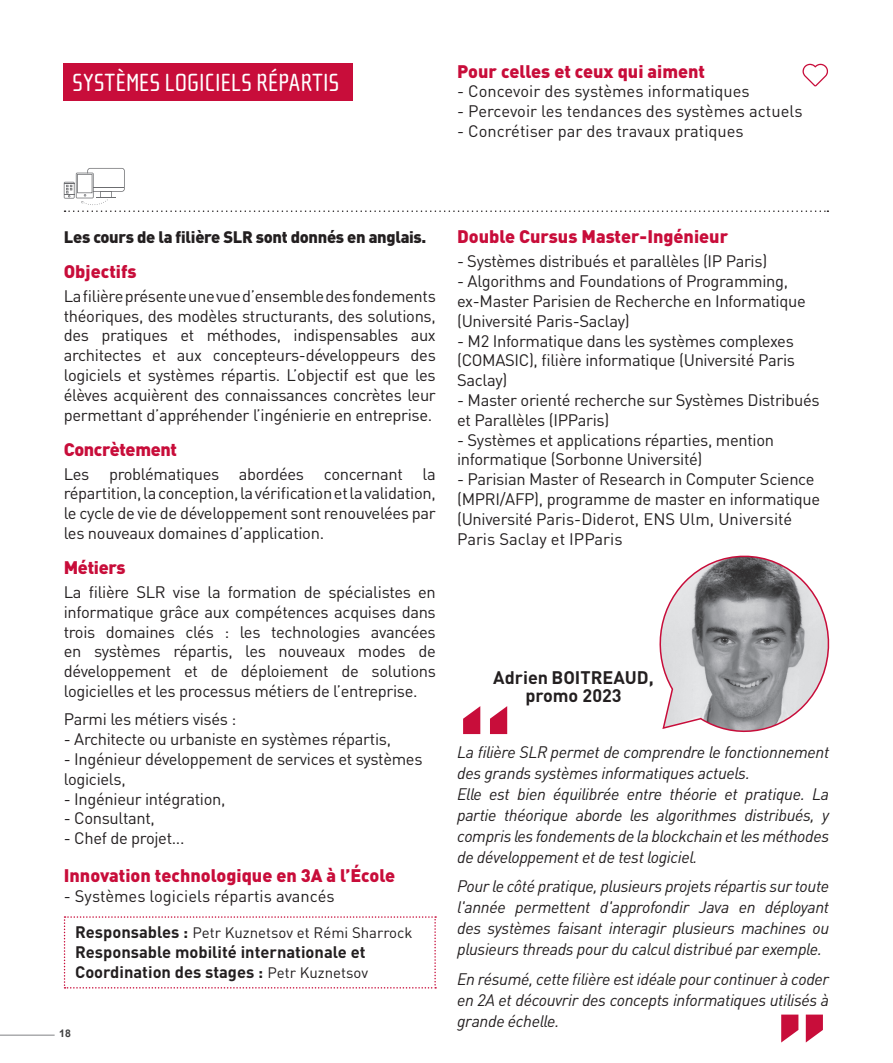
<style>
.page{position:relative;width:893px;height:1063px;background:#fff}
.page>*{position:absolute;margin:0;border:0;box-sizing:border-box;transform-origin:0 0}
.t1{font:900 105px "DINOT";color:#c80d3a}
.t2{font:25.5px "Cholla Sans";letter-spacing:-.005em;color:#fff}
.titre_cours_Eurecom{font:900 18px "DINOT";color:#c80d3a}
.titre_cours_Eurecom-2{font:700 18px "DINOT";color:#231f20}
.titre_cours_Eurecom-3{font:900 18px "DINOT";letter-spacing:-.02em;color:#c80d3a}
.titre_cours_Eurecom-4{font:16.5px/19.8px "DINOT";letter-spacing:-.02em;color:#231f20}
.titre_cours_Eurecom-5{font:italic 16.5px/21px "DINOT";letter-spacing:-.02em;color:#231f20;text-align:justify}
.titre_cours_Eurecom-6{font:16.5px "DINOT";color:#231f20}
.t3{font:700 16.5px "DINOT";color:#231f20}
.t4{font:900 16.5px "DINOT";letter-spacing:-.02em;color:#231f20}
.t5{font:15px "DINOT";color:#231f20}
.t6{font:700 10.5px "Arial";color:#3e3e3f}
.s1{font-weight:700;font-size:16.5px}
.s2{font-weight:400;font-size:15px}
</style>
<div class="page">
<hr style="left:0;top:1035px;width:55px;height:1px;background:#808285">
<div style="left:64px;top:64px;width:289px;height:37px;background:#c80d3a"></div>
<svg style="left:659px;top:555px;width:171px;height:178px"></svg>
<svg style="left:64px;top:916px;width:372px;height:73px"></svg>
<svg style="left:64px;top:168px;width:764px;height:44px"></svg>
<svg style="left:802px;top:64px;width:26px;height:23px"></svg>
<p class="t2" style="left:72px;top:69px;width:269px">SYSTÈMES LOGICIELS RÉPARTIS</p>
<p class="titre_cours_Eurecom" style="left:457px;top:59px;width:249px">Pour celles et ceux qui aiment</p>
<p class="titre_cours_Eurecom-6" style="left:457px;top:80px;width:294px">- Concevoir des systèmes informatiques</p>
<p class="titre_cours_Eurecom-6" style="left:457px;top:100px;width:347px">- Percevoir les tendances des systèmes actuels</p>
<p class="titre_cours_Eurecom-6" style="left:457px;top:120px;width:288px">- Concrétiser par des travaux pratiques</p>
<p class="t4" style="left:64px;top:226px;width:364px">Les cours de la filière SLR sont donnés en anglais.</p>
<p class="titre_cours_Eurecom" style="left:64px;top:259px;width:74px">Objectifs</p>
<p class="titre_cours_Eurecom-4" style="left:64px;top:285px;width:374px;text-align:justify">La filière présente une vue d’ensemble des fondements théoriques, des modèles structurants, des solutions, des pratiques et méthodes, indispensables aux architectes et aux concepteurs-développeurs des logiciels et systèmes répartis. L’objectif est que les élèves acquièrent des connaissances concrètes leur permettant d’appréhender l’ingénierie en entreprise.</p>
<p class="titre_cours_Eurecom-3" style="left:64px;top:437px;width:115px">Concrètement</p>
<p class="titre_cours_Eurecom-4" style="left:64px;top:463px;width:374px;text-align:justify">Les problématiques abordées concernant la répartition, la conception, la vérification et la validation, le cycle de vie de développement sont renouvelées par les nouveaux domaines d’application.</p>
<p class="titre_cours_Eurecom-3" style="left:64px;top:555px;width:63px">Métiers</p>
<p class="titre_cours_Eurecom-4" style="left:64px;top:582px;width:374px;text-align:justify">La filière SLR vise la formation de spécialistes en informatique grâce aux compétences acquises dans trois domaines clés : les technologies avancées en systèmes répartis, les nouveaux modes de développement et de déploiement de solutions logicielles et les processus métiers de l’entreprise.</p>
<p class="titre_cours_Eurecom-4" style="left:64px;top:709px;width:174px">Parmi les métiers visés :</p>
<p class="titre_cours_Eurecom-4" style="left:64px;top:729px;width:329px">- Architecte ou urbaniste en systèmes répartis,</p>
<p class="titre_cours_Eurecom-4" style="left:64px;top:748px;width:360px">- Ingénieur développement de services et systèmes logiciels,</p>
<p class="titre_cours_Eurecom-4" style="left:64px;top:788px;width:163px">- Ingénieur intégration,</p>
<p class="titre_cours_Eurecom-4" style="left:64px;top:808px;width:93px">- Consultant,</p>
<p class="titre_cours_Eurecom-4" style="left:64px;top:828px;width:122px">- Chef de projet...</p>
<p class="titre_cours_Eurecom" style="left:64px;top:863px;width:333px">Innovation technologique en 3A à l’École</p>
<p class="titre_cours_Eurecom-6" style="left:64px;top:885px;width:272px">- Systèmes logiciels répartis avancés</p>
<p class="t5" style="left:75px;top:923px;width:339px"><span class="s1">Responsables :</span> Petr Kuznetsov et Rémi Sharrock</p>
<p class="t3" style="left:75px;top:941px;width:292px">Responsable mobilité internationale et</p>
<p class="t3" style="left:75px;top:961px;width:295px">Coordination des stages : <span class="s2">Petr Kuznetsov</span></p>
<p class="t6" style="left:59px;top:1026px;width:13px">18</p>
<p class="titre_cours_Eurecom" style="left:457px;top:225px;width:273px">Double Cursus Master-Ingénieur</p>
<p class="titre_cours_Eurecom-4" style="left:457px;top:251px;width:312px">- Systèmes distribués et parallèles (IP Paris)</p>
<p class="titre_cours_Eurecom-4" style="left:457px;top:271px;width:350px">- Algorithms and Foundations of Programming, ex-Master Parisien de Recherche en Informatique (Université Paris-Saclay)</p>
<p class="titre_cours_Eurecom-4" style="left:457px;top:330px;width:339px;text-align:justify">- M2 Informatique dans les systèmes complexes (COMASIC), filière informatique (Université Paris Saclay)</p>
<p class="titre_cours_Eurecom-4" style="left:457px;top:389px;width:364px">- Master orienté recherche sur Systèmes Distribués et Parallèles (IPParis)</p>
<p class="titre_cours_Eurecom-4" style="left:457px;top:429px;width:318px">- Systèmes et applications réparties, mention informatique (Sorbonne Université)</p>
<p class="titre_cours_Eurecom-4" style="left:457px;top:469px;width:364px">- Parisian Master of Research in Computer Science (MPRI/AFP), programme de master en informatique (Université Paris-Diderot, ENS Ulm, Université Paris Saclay et IPParis</p>
<p class="titre_cours_Eurecom-2" style="left:493px;top:665px;width:162px">Adrien BOITREAUD,</p>
<p class="titre_cours_Eurecom-2" style="left:525px;top:683px;width:98px">promo 2023</p>
<p class="t1" style="left:457px;top:684px;width:58px">‘‘</p>
<p class="titre_cours_Eurecom-5" style="left:457px;top:741px;width:374px">La filière SLR permet de comprendre le fonctionnement des grands systèmes informatiques actuels.</p>
<p class="titre_cours_Eurecom-5" style="left:457px;top:783px;width:374px">Elle est bien équilibrée entre théorie et pratique. La partie théorique aborde les algorithmes distribués, y compris les fondements de la blockchain et les méthodes de développement et de test logiciel.</p>
<p class="titre_cours_Eurecom-5" style="left:457px;top:875px;width:374px">Pour le côté pratique, plusieurs projets répartis sur toute l'année permettent d'approfondir Java en déployant des systèmes faisant interagir plusieurs machines ou plusieurs threads pour du calcul distribué par exemple.</p>
<p class="titre_cours_Eurecom-5" style="left:457px;top:968px;width:374px">En résumé, cette filière est idéale pour continuer à coder en 2A et découvrir des concepts informatiques utilisés à grande échelle.</p>
<h1 class="t1" style="left:829px;top:1064px;width:55px;rotate:-180deg">“</h1>
</div>
